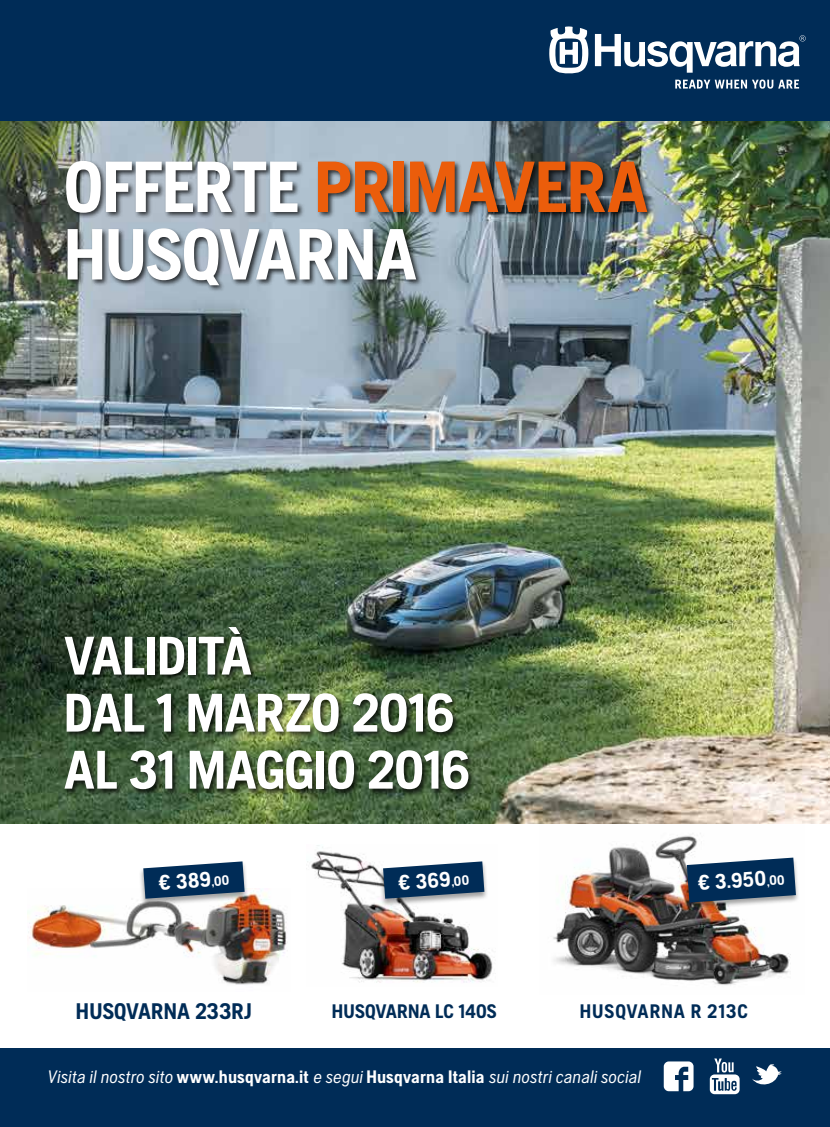
<style>
.page{position:relative;width:830px;height:1127px;background:#fff}
.page>*{position:absolute;margin:0;border:0;box-sizing:border-box;transform-origin:0 0}
.t1{font:700 72px/67.5px "Husqvarna Gothic";letter-spacing:-.01em;color:#fff}
.t2{font:700 54px/57px "Husqvarna Gothic";letter-spacing:-.01em;color:#fff}
.t3{font:700 22.5px "Husqvarna Gothic";letter-spacing:.01em;color:#002c57}
.t4{font:700 21px "Husqvarna Gothic";color:#fff}
.t5{font:700 19.5px "Husqvarna Gothic";letter-spacing:.01em;color:#002c57}
.t6{font:700 19.5px "Husqvarna Gothic";letter-spacing:.05em;color:#002c57}
.t7{font:italic 18px "Husqvarna Gothic";letter-spacing:.01em;color:#fff}
.s1{color:#eb5d0b}
.s2{font-size:13.5px}
.s3{font-weight:700;font-style:normal}
</style>
<div class="page">
<img style="left:0;top:121px;width:829px;height:703px">
<div style="left:0;top:1043px;width:829px;height:84px;background:#002c57"></div>
<div style="left:0;top:824px;width:829px;height:224px;background:#fff"></div>
<img style="left:29px;top:890px;width:258px;height:95px">
<div style="left:139px;top:861px;width:110px;height:46px;background:#000;opacity:.37"></div>
<svg style="left:143px;top:861px;width:101px;height:38px;background:#2d5072"></svg>
<img style="left:306px;top:845px;width:187px;height:138px">
<div style="left:379px;top:861px;width:109px;height:46px;background:#000;opacity:.37"></div>
<svg style="left:383px;top:861px;width:101px;height:38px;background:#2d5072"></svg>
<img style="left:553px;top:833px;width:238px;height:152px">
<img style="left:570px;top:836px;width:116px;height:67px">
<div style="left:682px;top:857px;width:118px;height:54px;background:#000;opacity:.37"></div>
<svg style="left:686px;top:857px;width:109px;height:45px;background:#274a6d"></svg>
<svg style="left:709px;top:1058px;width:30px;height:36px"></svg>
<svg style="left:663px;top:1061px;width:30px;height:30px"></svg>
<svg style="left:752px;top:1064px;width:29px;height:21px"></svg>
<div style="left:0;top:0;width:829px;height:121px;background:#002c57"></div>
<svg style="left:549px;top:26px;width:39px;height:48px"></svg>
<svg style="left:594px;top:34px;width:211px;height:39px"></svg>
<svg style="left:675px;top:80px;width:123px;height:9px"></svg>
<div style="left:65px;top:160px;width:589px;height:133px;background:#000;opacity:.75"></div>
<div style="left:63px;top:625px;width:412px;height:172px;background:#000;opacity:.75"></div>
<h1 class="t1" style="left:64px;top:152px;width:585px">OFFERTE <span class="s1">PRIMAVERA<br></span>HUSQVARNA</h1>
<h2 class="t2" style="left:64px;top:627px;width:407px">VALIDITÀ<br>DAL 1 MARZO 2016<br>AL 31 MAGGIO 2016</h2>
<p class="t4" style="left:158px;top:870px;width:72px;rotate:-4deg">€ 389<span class="s2">,00</span></p>
<p class="t4" style="left:397px;top:870px;width:72px;rotate:-4deg">€ 369<span class="s2">,00</span></p>
<p class="t4" style="left:697px;top:871px;width:88px;rotate:-4deg">€ 3.950<span class="s2">,00</span></p>
<p class="t3" style="left:76px;top:998px;width:177px">HUSQVARNA 233RJ</p>
<p class="t5" style="left:332px;top:1000px;width:166px">HUSQVARNA LC 140S</p>
<p class="t6" style="left:579px;top:1000px;width:170px">HUSQVARNA R 213C</p>
<p class="t7" style="left:47px;top:1066px;width:594px">Visita il nostro sito <span class="s3">www.husqvarna.it</span> e segui <span class="s3">Husqvarna Italia</span> sui nostri canali social</p>
</div>
